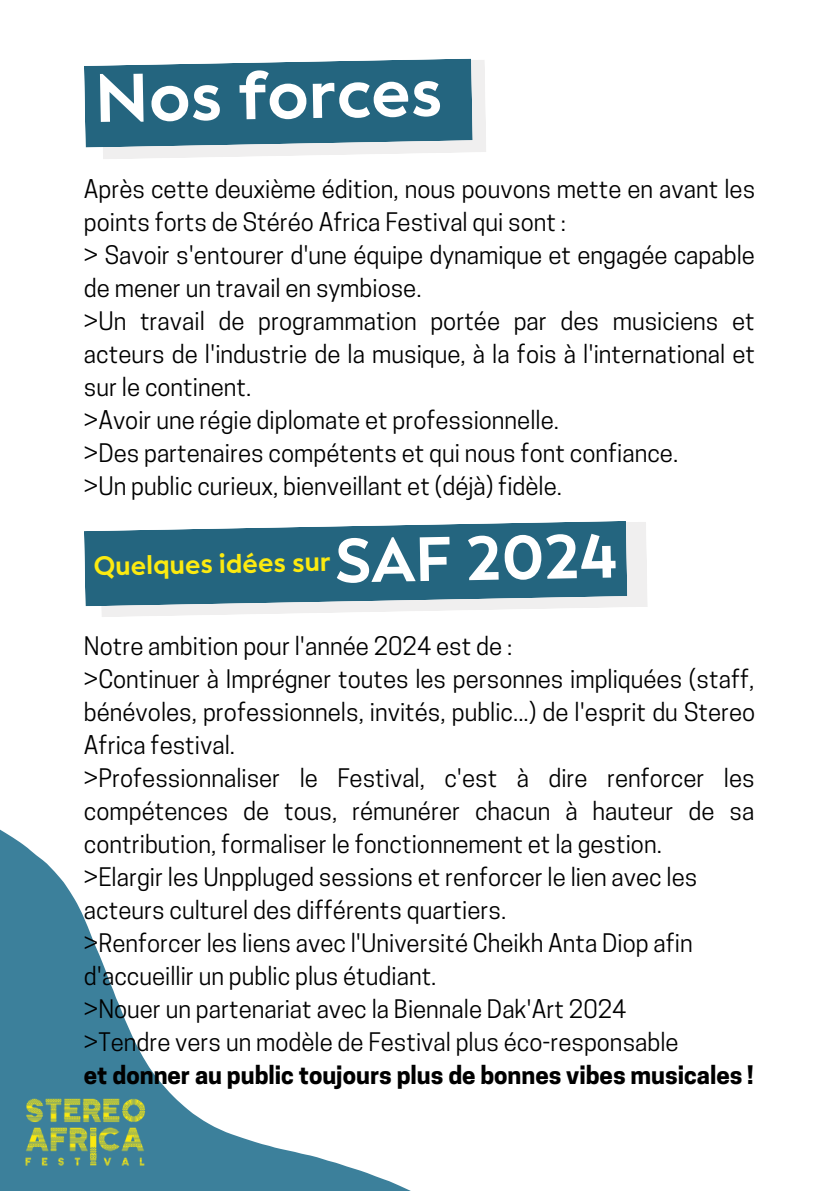
<style>
.page{position:relative;width:839px;height:1191px;background:#fff}
.page>*{position:absolute;margin:0;border:0;box-sizing:border-box;transform-origin:0 0}
.t1{font:700 67.6px "Facundo";color:#fff}
.t2{font:700 62.2px "Facundo";color:#fff}
.t3{font:700 26.4px "Facundo";color:#fcea10}
.t4{font:24px/33px "Cooper Hewitt";color:#000}
.t5{font:700 24px "Cooper Hewitt";color:#000}
</style>
<div class="page">
<svg style="left:84px;top:59px;width:402px;height:100px"></svg>
<svg style="left:0;top:829px;width:411px;height:362px"></svg>
<img style="left:0;top:1050px;width:242px;height:141px">
<svg style="left:102px;top:522px;width:545px;height:95px;fill:#f0efef"></svg>
<svg style="left:84px;top:521px;width:543px;height:85px;fill:#24657f"></svg>
<p class="t1" style="left:94px;top:54px;width:349px;rotate:-1deg">Nos forces</p>
<p class="t4" style="left:84px;top:175px;width:672px">Après cette deuxième édition, nous pouvons mette en avant les points forts de Stéréo Africa Festival qui sont :</p>
<p class="t4" style="left:84px;top:241px;width:672px">&gt; Savoir s'entourer d'une équipe dynamique et engagée capable de mener un travail en symbiose.</p>
<p class="t4" style="left:84px;top:307px;width:672px;text-align:justify">&gt;Un travail de programmation portée par des musiciens et acteurs de l'industrie de la musique, à la fois à l'international et sur le continent.</p>
<p class="t4" style="left:84px;top:406px;width:476px">&gt;Avoir une régie diplomate et professionnelle.</p>
<p class="t4" style="left:84px;top:439px;width:595px">&gt;Des partenaires compétents et qui nous font confiance.</p>
<p class="t4" style="left:84px;top:472px;width:479px">&gt;Un public curieux, bienveillant et (déjà) fidèle.</p>
<p class="t2" style="left:334px;top:520px;width:283px;rotate:-1deg">SAF 2024</p>
<p class="t3" style="left:93px;top:549px;width:238px;rotate:-1deg">Quelques idées sur</p>
<p class="t4" style="left:84px;top:633px;width:430px">Notre ambition pour l'année 2024 est de :</p>
<p class="t4" style="left:84px;top:666px;width:672px;text-align:justify">&gt;Continuer à Imprégner toutes les personnes impliquées (staff, bénévoles, professionnels, invités, public...) de l'esprit du Stereo Africa festival.</p>
<p class="t4" style="left:84px;top:765px;width:672px;text-align:justify">&gt;Professionnaliser le Festival, c'est à dire renforcer les compétences de tous, rémunérer chacun à hauteur de sa contribution, formaliser le fonctionnement et la gestion.</p>
<p class="t4" style="left:84px;top:864px;width:615px">&gt;Elargir les Unppluged sessions et renforcer le lien avec les acteurs culturel des différents quartiers.</p>
<p class="t4" style="left:84px;top:930px;width:610px">&gt;Renforcer les liens avec l'Université Cheikh Anta Diop afin d'accueillir un public plus étudiant.</p>
<p class="t4" style="left:84px;top:996px;width:544px">&gt;Nouer un partenariat avec la Biennale Dak'Art 2024</p>
<p class="t4" style="left:84px;top:1029px;width:596px">&gt;Tendre vers un modèle de Festival plus éco-responsable</p>
<p class="t5" style="left:84px;top:1066px;width:671px">et donner au public toujours plus de bonnes vibes musicales !</p>
</div>
